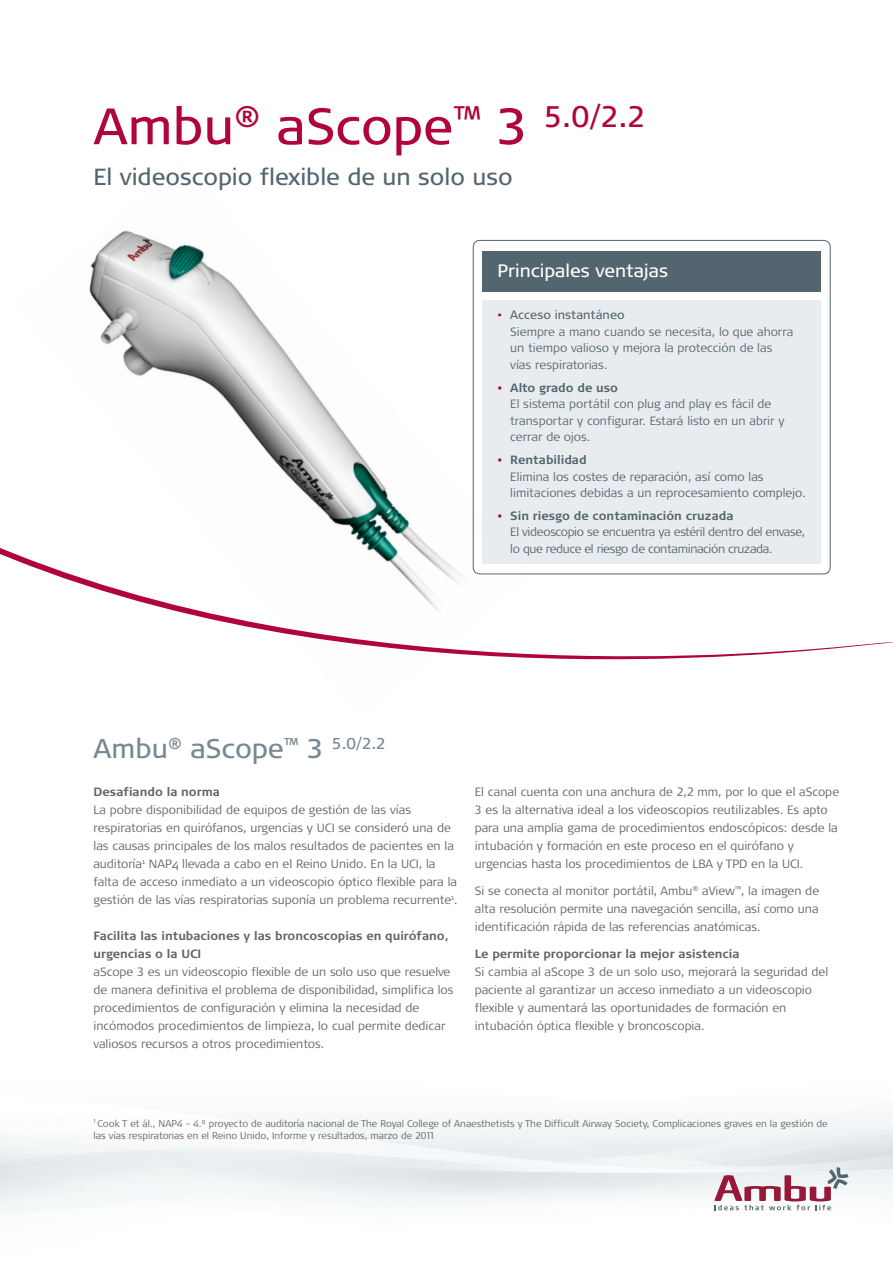
<style>
.page{position:relative;width:893px;height:1263px;background:#fff}
.page>*{position:absolute;margin:0;border:0;box-sizing:border-box;transform-origin:0 0}
.t1{font:51px "Signa OT";color:#b0043d}
.t2{font:27px "Signa OT";color:#778891}
.t3{font:23.25px "Signa OT";color:#53656e}
.t4{font:18px "Signa OT";color:#fff}
.t5{font:300 12px/18px "Signa OT";color:#636366}
.t6{font:300 12px/16.5px "Signa OT";color:#53656e}
.t7{font:300 12px/16.5px "Signa OT";letter-spacing:-.03em;color:#53656e}
.t8{font:700 12px/18px "Signa OT";color:#636366}
.t9{font:300 9.75px/12.8px "Signa OT";color:#636366}
.s1{font-weight:400;color:#b0043d}
.s2{font-weight:400}
.s3{font-weight:700;color:#b0043d}
.s4{font-weight:700}
</style>
<div class="page">
<img style="left:89px;top:230px;width:443px;height:312px">
<svg style="left:0;top:542px;width:893px;height:117px"></svg>
<img style="left:0;top:1112px;width:893px;height:103px">
<div style="left:483px;top:301px;width:338px;height:263px;background:#e9ecef"></div>
<div style="left:483px;top:251px;width:338px;height:40px;background:#53656e"></div>
<div style="left:473px;top:240px;width:357px;height:334px;border:1px solid #53656e;border-radius:7px"></div>
<svg style="left:714px;top:1167px;width:134px;height:43px"></svg>
<h1 class="t1" style="left:94px;top:97px;width:553px">Ambu<sup>®</sup> aScope<sup>™</sup> 3 <sup>5.0/2.2</sup></h1>
<h3 class="t3" style="left:94px;top:163px;width:421px">El videoscopio flexible de un solo uso</h3>
<h3 class="t4" style="left:497px;top:260px;width:172px">Principales ventajas</h3>
<p class="t6" style="left:510px;top:307px;width:285px;text-indent:-13px"><span class="s1">•</span> <span class="s2">Acceso instantáneo<br></span>Siempre a mano cuando se necesita, lo que ahorra un tiempo valioso y mejora la protección de las vías respiratorias.</p>
<p class="t6" style="left:510px;top:379px;width:276px;text-indent:-13px"><span class="s3">•</span> <span class="s4">Alto grado de uso<br></span>El sistema portátil con plug and play es fácil de transportar y configurar. Estará listo en un abrir y cerrar de ojos.</p>
<p class="t6" style="left:510px;top:452px;width:297px;text-indent:-13px"><span class="s3">•</span> <span class="s4">Rentabilidad<br></span>Elimina los costes de reparación, así como las limitaciones debidas a un reprocesamiento complejo.</p>
<p class="t7" style="left:510px;top:507px;width:296px;text-indent:-13px"><span class="s3">•</span> <span class="s4">Sin riesgo de contaminación cruzada<br></span>El videoscopio se encuentra ya estéril dentro del envase, lo que reduce el riesgo de contaminación cruzada.</p>
<h2 class="t2" style="left:94px;top:733px;width:293px">Ambu<sup>®</sup> aScope<sup>™</sup> 3 <sup>5.0/2.2</sup></h2>
<p class="t8" style="left:94px;top:782px;width:128px">Desafiando la norma</p>
<p class="t5" style="left:94px;top:800px;width:366px">La pobre disponibilidad de equipos de gestión de las vías respiratorias en quirófanos, urgencias y UCI se consideró una de las causas principales de los malos resultados de pacientes en la auditoría<sup>1</sup> NAP4 llevada a cabo en el Reino Unido. En la UCI, la falta de acceso inmediato a un videoscopio óptico flexible para la gestión de las vías respiratorias suponía un problema recurrente<sup>1</sup>.</p>
<p class="t8" style="left:94px;top:926px;width:357px">Facilita las intubaciones y las broncoscopias en quirófano, urgencias o la UCI</p>
<p class="t5" style="left:94px;top:962px;width:362px">aScope 3 es un videoscopio flexible de un solo uso que resuelve de manera definitiva el problema de disponibilidad, simplifica los procedimientos de configuración y elimina la necesidad de incómodos procedimientos de limpieza, lo cual permite dedicar valiosos recursos a otros procedimientos.</p>
<p class="t5" style="left:475px;top:782px;width:366px">El canal cuenta con una anchura de 2,2 mm, por lo que el aScope 3 es la alternativa ideal a los videoscopios reutilizables. Es apto para una amplia gama de procedimientos endoscópicos: desde la intubación y formación en este proceso en el quirófano y urgencias hasta los procedimientos de LBA y TPD en la UCI.</p>
<p class="t5" style="left:475px;top:881px;width:346px;text-align:justify">Si se conecta al monitor portátil, Ambu<sup>®</sup> aView<sup>™</sup>, la imagen de alta resolución permite una navegación sencilla, así como una identificación rápida de las referencias anatómicas.</p>
<p class="t8" style="left:475px;top:944px;width:266px">Le permite proporcionar la mejor asistencia</p>
<p class="t5" style="left:475px;top:962px;width:355px">Si cambia al aScope 3 de un solo uso, mejorará la seguridad del paciente al garantizar un acceso inmediato a un videoscopio flexible y aumentará las oportunidades de formación en intubación óptica flexible y broncoscopia.</p>
<p class="t9" style="left:94px;top:1117px;width:735px"><sup>1</sup> Cook T et ál., NAP4 - 4.º proyecto de auditoría nacional de The Royal College of Anaesthetists y The Difficult Airway Society, Complicaciones graves en la gestión de las vías respiratorias en el Reino Unido, Informe y resultados, marzo de 2011</p>
</div>
